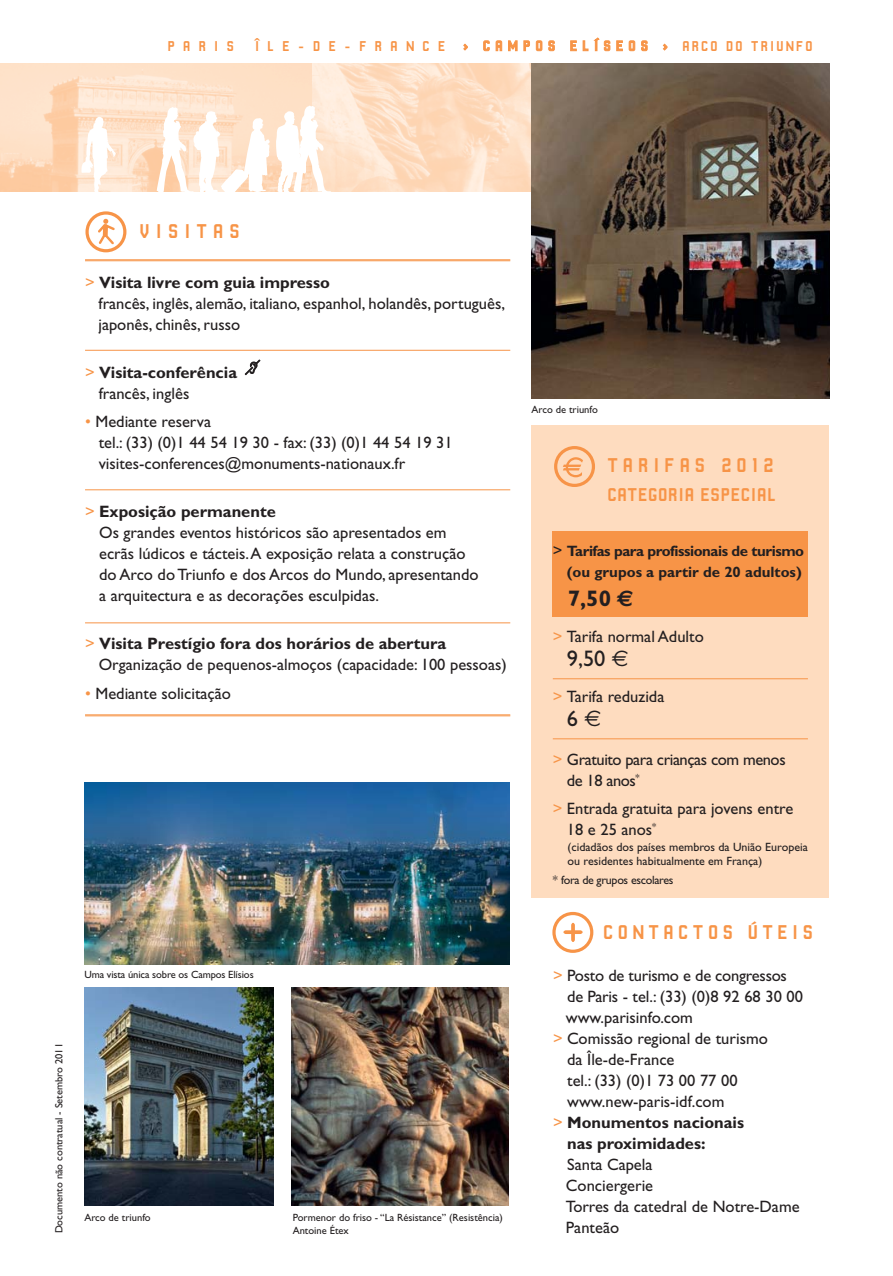
<style>
.page{position:relative;width:893px;height:1276px;background:#fff}
.page>*{position:absolute;margin:0;border:0;box-sizing:border-box;transform-origin:0 0}
.t1{font:22.5px "Gill Sans";color:#231f20}
.t2{font:700 22.5px "Gill Sans";color:#231f20}
.t3{font:21px "Robust CMN";letter-spacing:.18em;color:#f79447}
.t4{font:21px "Robust CMN";letter-spacing:.205em;color:#f79447}
.t5{font:21px "Robust CMN";letter-spacing:.26em;color:#f79447}
.t6{font:19.5px "Robust CMN";color:#f79447}
.t7{font:16.5px/21px "Gill Sans";color:#231f20}
.t8{font:700 16.5px/21px "Gill Sans";color:#231f20}
.t9{font:16.5px/21px "Gill Sans";letter-spacing:-.025em;color:#231f20}
.t10{font:700 15px/21px "Gill Sans";letter-spacing:-.03em;color:#231f20;text-align:right}
.t11{font:15px "Robust CMN";letter-spacing:.31em;color:#f79447}
.t12{font:12px/14.4px "Gill Sans";color:#231f20}
.t13{font:12px "Gill Sans";letter-spacing:-.025em;color:#231f20}
.t14{font:10.5px/12.6px "Gill Sans";color:#231f20}
.s1{color:#f79447}
.s2{font-weight:700}
.s3{font-weight:400;color:#f79447}
.s4{font-weight:400}
.s5{font-weight:400;font-size:16.5px}
.s6{font-family:"Euro Sans"}
</style>
<div class="page">
<div style="left:531px;top:425px;width:298px;height:472px;background:#fedcbf"></div>
<div style="left:553px;top:531px;width:255px;height:86px;background:#f79447"></div>
<div style="left:554px;top:446px;width:41px;height:41px;border:3px solid #f79448;border-radius:50%"></div>
<svg style="left:563px;top:457px;width:20px;height:20px"></svg>
<hr style="left:553px;top:678px;width:255px;height:1px;background:#f79447">
<hr style="left:553px;top:738px;width:255px;height:1px;background:#f79447">
<div style="left:552px;top:912px;width:41px;height:41px;border:3px solid #f79448;border-radius:50%"></div>
<svg style="left:563px;top:923px;width:20px;height:19px"></svg>
<img style="left:311px;top:64px;width:220px;height:127px">
<svg style="left:0;top:64px;width:311px;height:127px;background:#fddec2"></svg>
<svg style="left:244px;top:359px;width:17px;height:17px"></svg>
<svg style="left:98px;top:219px;width:17px;height:25px"></svg>
<div style="left:85px;top:211px;width:41px;height:41px;border:3px solid #f79448;border-radius:50%"></div>
<hr style="left:85px;top:259px;width:425px;height:1px;background:#f79447">
<hr style="left:85px;top:260px;width:425px;height:1px;background:#f79447">
<hr style="left:85px;top:622px;width:425px;height:1px;background:#f79447">
<hr style="left:85px;top:714px;width:425px;height:1px;background:#f79447">
<hr style="left:85px;top:715px;width:425px;height:1px;background:#f79447">
<hr style="left:85px;top:350px;width:425px;height:1px;background:#f79447">
<hr style="left:85px;top:489px;width:425px;height:1px;background:#f79447">
<img style="left:531px;top:64px;width:298px;height:335px">
<svg style="left:157px;top:107px;width:113px;height:85px"></svg>
<svg style="left:276px;top:105px;width:55px;height:87px"></svg>
<svg style="left:81px;top:117px;width:35px;height:75px"></svg>
<img style="left:84px;top:782px;width:426px;height:183px">
<img style="left:291px;top:988px;width:218px;height:217px">
<img style="left:84px;top:988px;width:189px;height:217px">
<p class="t11" style="left:167px;top:41px;width:68px">PARIS</p>
<p class="t11" style="left:255px;top:41px;width:560px">Î L E - D E - F R A N C E &gt; CAMPOS ELÍSEOS &gt; ARCO DO TRIUNFO</p>
<p class="t5" style="left:139px;top:224px;width:102px">VISITAS</p>
<p class="t7" style="left:99px;top:273px;width:408px;text-indent:-13px"><span class="s1">&gt;</span> <span class="s2">Visita livre com guia impresso<br></span>francês, inglês, alemão, italiano, espanhol, holandês, português, japonês, chinês, russo</p>
<p class="t8" style="left:99px;top:363px;width:140px;text-indent:-14px"><span class="s3">&gt;</span> Visita-conferência <span class="s4">francês, inglês</span></p>
<p class="t7" style="left:99px;top:413px;width:356px;text-indent:-14px"><span class="s1">•</span> Mediante reserva<br>tel.: (33) (0)1 44 54 19 30 - fax: (33) (0)1 44 54 19 31 visites-conferences@monuments-nationaux.fr</p>
<p class="t7" style="left:99px;top:503px;width:381px;text-indent:-14px"><span class="s1">&gt;</span> <span class="s2">Exposição permanente<br></span>Os grandes eventos históricos são apresentados em ecrãs lúdicos e tácteis. A exposição relata a construção do Arco do Triunfo e dos Arcos do Mundo, apresentando a arquitectura e as decorações esculpidas.</p>
<p class="t7" style="left:99px;top:635px;width:410px;text-indent:-14px"><span class="s1">&gt;</span> <span class="s2">Visita Prestígio fora dos horários de abertura<br></span>Organização de pequenos-almoços (capacidade: 100 pessoas)</p>
<p class="t7" style="left:85px;top:684px;width:147px"><span class="s1">•</span> Mediante solicitação</p>
<p class="t14" style="left:84px;top:969px;width:171px">Uma vista única sobre os Campos Elísios</p>
<p class="t14" style="left:54px;top:1233px;width:192px;rotate:-90deg">Documento não contratual - Setembro 2011</p>
<p class="t14" style="left:84px;top:1212px;width:68px">Arco de triunfo</p>
<p class="t14" style="left:293px;top:1212px;width:212px">Pormenor do friso - “La Résistance” (Resistência)<br>Antoine Étex</p>
<p class="t14" style="left:531px;top:404px;width:68px">Arco de triunfo</p>
<p class="t4" style="left:607px;top:458px;width:168px">TARIFAS 2012</p>
<p class="t6" style="left:607px;top:488px;width:171px">CATEGORIA ESPECIAL</p>
<p class="t10" style="left:553px;top:542px;width:253px"><span class="s5">&gt;</span> Tarifas para profissionais de turismo (ou grupos a partir de 20 adultos)</p>
<h1 class="t2" style="left:568px;top:590px;width:67px">7,50 <span class="s6">€</span></h1>
<p class="t7" style="left:553px;top:627px;width:152px"><span class="s1">&gt;</span> Tarifa normal Adulto</p>
<h1 class="t1" style="left:567px;top:650px;width:63px">9,50 <span class="s6">€</span></h1>
<p class="t7" style="left:553px;top:687px;width:113px"><span class="s1">&gt;</span> Tarifa reduzida</p>
<h1 class="t1" style="left:567px;top:710px;width:36px">6 <span class="s6">€</span></h1>
<p class="t9" style="left:567px;top:751px;width:220px;text-indent:-14px"><span class="s1">&gt;</span> Gratuito para crianças com menos de 18 anos<sup>*</sup></p>
<p class="t7" style="left:567px;top:799px;width:228px;text-indent:-14px"><span class="s1">&gt;</span> Entrada gratuita para jovens entre<br>18 e 25 anos<sup>*</sup></p>
<p class="t12" style="left:568px;top:841px;width:242px">(cidadãos dos países membros da União Europeia ou residentes habitualmente em França)</p>
<p class="t13" style="left:553px;top:876px;width:122px">* fora de grupos escolares</p>
<p class="t3" style="left:603px;top:924px;width:212px">CONTACTOS ÚTEIS</p>
<p class="t7" style="left:553px;top:966px;width:235px"><span class="s1">&gt;</span> Posto de turismo e de congressos</p>
<p class="t7" style="left:567px;top:987px;width:237px">de Paris - tel.: (33) (0)8 92 68 30 00</p>
<p class="t7" style="left:566px;top:1008px;width:129px">www.parisinfo.com</p>
<p class="t7" style="left:553px;top:1029px;width:216px"><span class="s1">&gt;</span> Comissão regional de turismo</p>
<p class="t7" style="left:567px;top:1050px;width:109px">da Île-de-France</p>
<p class="t7" style="left:567px;top:1071px;width:172px">tel.: (33) (0)1 73 00 77 00</p>
<p class="t7" style="left:567px;top:1092px;width:159px">www.new-paris-idf.com</p>
<p class="t8" style="left:553px;top:1113px;width:192px"><span class="s3">&gt;</span> Monumentos nacionais</p>
<p class="t8" style="left:567px;top:1134px;width:140px">nas proximidades:</p>
<p class="t7" style="left:566px;top:1155px;width:235px">Santa Capela<br>Conciergerie<br>Torres da catedral de Notre-Dame<br>Panteão</p>
</div>
